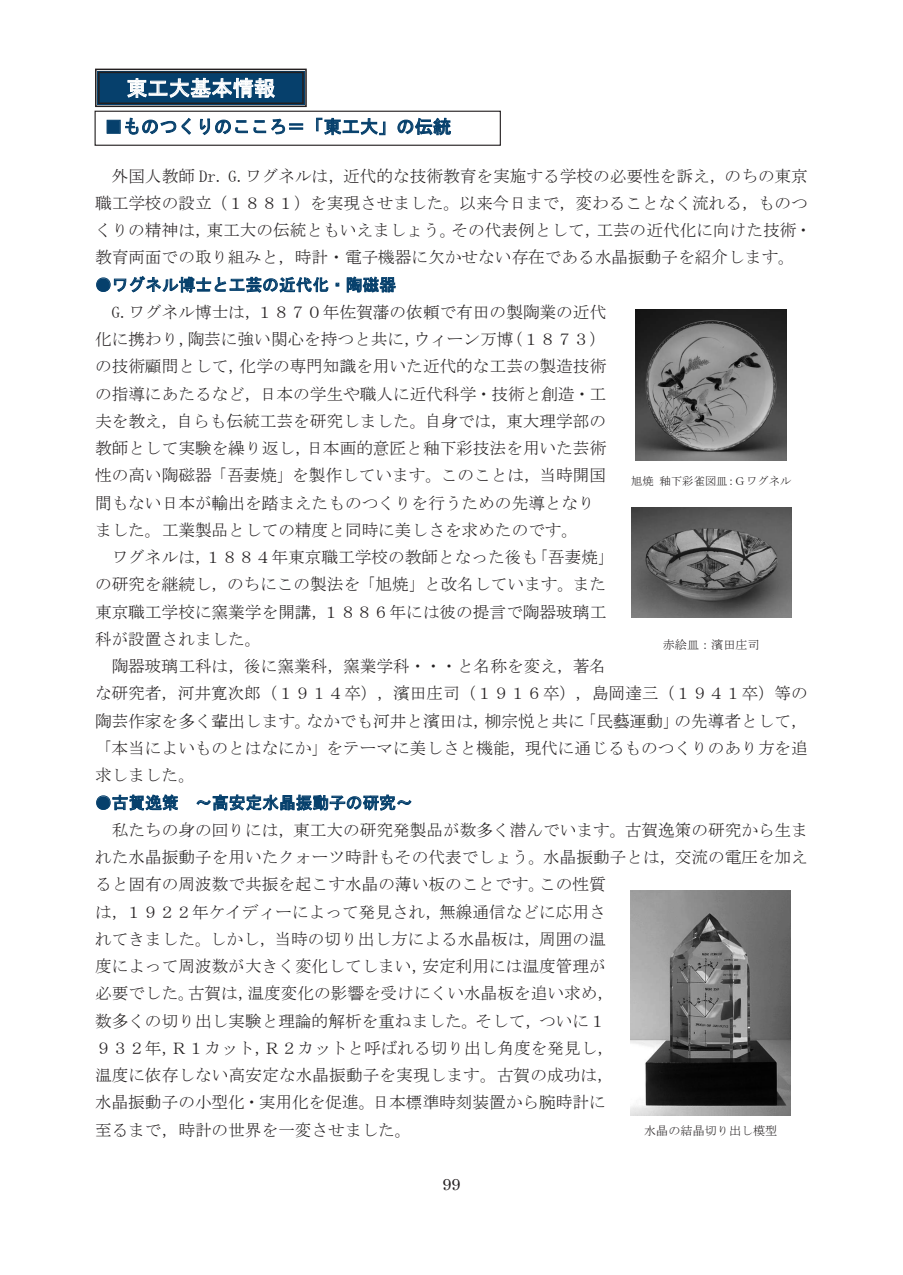
<style>
.page{position:relative;width:903px;height:1275px;background:#fff}
.page>*{position:absolute;margin:0;border:0;box-sizing:border-box;transform-origin:0 0}
.t1{font:21.18px "MS Gothic";letter-spacing:.005em;color:#fff}
.t2{font:18.2px "MS Gothic";letter-spacing:.005em;color:#06406c}
.t3{font:16.62px/27.3px "MS Mincho";color:#231f20}
.t4{font:16.62px "MS Gothic";letter-spacing:.005em;color:#06406c}
.t5{font:16.1px "Century";color:#231f20}
.t6{font:15.92px "Century";color:#231f20}
.t7{font:12.08px "MS Mincho";color:#231f20}
.t8{font:11.38px "MS Mincho";color:#231f20}
</style>
<div class="page">
<svg style="left:95px;top:69px;width:212px;height:38px;background:#144164"></svg>
<div style="left:95px;top:111px;width:406px;height:35px;border:1px solid #231f20"></div>
<img style="left:635px;top:310px;width:151px;height:151px">
<img style="left:631px;top:508px;width:160px;height:110px">
<img style="left:631px;top:891px;width:160px;height:225px">
<p class="t1" style="left:126px;top:77px;width:150px">東工大基本情報</p>
<p class="t2" style="left:105px;top:117px;width:348px">■ものつくりのこころ＝「東工大」の伝統</p>
<p class="t3" style="left:95px;top:162px;width:718px;text-indent:17px">外国人教師 Dr. G.ワグネルは，近代的な技術教育を実施する学校の必要性を訴え，のちの東京職工学校の設立（１８８１）を実現させました。以来今日まで，変わることなく流れる，ものつくりの精神は，東工大の伝統ともいえましょう。その代表例として，工芸の近代化に向けた技術・教育両面での取り組みと，時計・電子機器に欠かせない存在である水晶振動子を紹介します。</p>
<p class="t4" style="left:95px;top:276px;width:302px">●ワグネル博士と工芸の近代化・陶磁器</p>
<p class="t3" style="left:95px;top:298px;width:513px;text-indent:17px">G.ワグネル博士は，１８７０年佐賀藩の依頼で有田の製陶業の近代化に携わり，陶芸に強い関心を持つと共に，ウィーン万博（１８７３）の技術顧問として，化学の専門知識を用いた近代的な工芸の製造技術の指導にあたるなど，日本の学生や職人に近代科学・技術と創造・工夫を教え，自らも伝統工芸を研究しました。自身では，東大理学部の教師として実験を繰り返し，日本画的意匠と釉下彩技法を用いた芸術性の高い陶磁器「吾妻焼」を製作しています。このことは，当時開国間もない日本が輸出を踏まえたものつくりを行うための先導となりました。工業製品としての精度と同時に美しさを求めたのです。</p>
<p class="t3" style="left:95px;top:543px;width:521px;text-indent:17px">ワグネルは，１８８４年東京職工学校の教師となった後も「吾妻焼」の研究を継続し，のちにこの製法を「旭焼」と改名しています。また東京職工学校に窯業学を開講，１８８６年には彼の提言で陶器玻璃工科が設置されました。</p>
<p class="t3" style="left:95px;top:652px;width:714px;text-indent:17px">陶器玻璃工科は，後に窯業科，窯業学科・・・と名称を変え，著名<br>な研究者，河井寛次郎（１９１４卒），濱田庄司（１９１６卒），島岡達三（１９４１卒）等の陶芸作家を多く輩出します。なかでも河井と濱田は，柳宗悦と共に「民藝運動」の先導者として，「本当によいものとはなにか」をテーマに美しさと機能，現代に通じるものつくりのあり方を追求しました。</p>
<p class="t4" style="left:95px;top:794px;width:319px">●古賀逸策 〜高安定水晶振動子の研究〜</p>
<p class="t3" style="left:95px;top:816px;width:714px;text-indent:17px">私たちの身の回りには，東工大の研究発製品が数多く潜んでいます。古賀逸策の研究から生まれた水晶振動子を用いたクォーツ時計もその代表でしょう。水晶振動子とは，交流の電圧を加えると固有の周波数で共振を起こす水晶の薄い板のことです。この性質<br>は，１９２２年ケイディーによって発見され，無線通信などに応用さ<br>れてきました。しかし，当時の切り出し方による水晶板は，周囲の温<br>度によって周波数が大きく変化してしまい，安定利用には温度管理が<br>必要でした。古賀は，温度変化の影響を受けにくい水晶板を追い求め，<br>数多くの切り出し実験と理論的解析を重ねました。そして，ついに１<br>９３２年，Ｒ１カット，Ｒ２カットと呼ばれる切り出し角度を発見し，<br>温度に依存しない高安定な水晶振動子を実現します。古賀の成功は，<br>水晶振動子の小型化・実用化を促進。日本標準時刻装置から腕時計に<br>至るまで，時計の世界を一変させました。</p>
<p class="t8" style="left:631px;top:475px;width:162px">旭焼釉下彩雀図皿：Ｇワグネル</p>
<p class="t7" style="left:663px;top:639px;width:98px">赤絵皿：濱田庄司</p>
<p class="t7" style="left:644px;top:1125px;width:135px">水晶の結晶切り出し模型</p>
<p class="t6" style="left:443px;top:1160px;width:19px">99</p>
<p class="t5" style="left:442px;top:1170px;width:19px">99</p>
</div>
